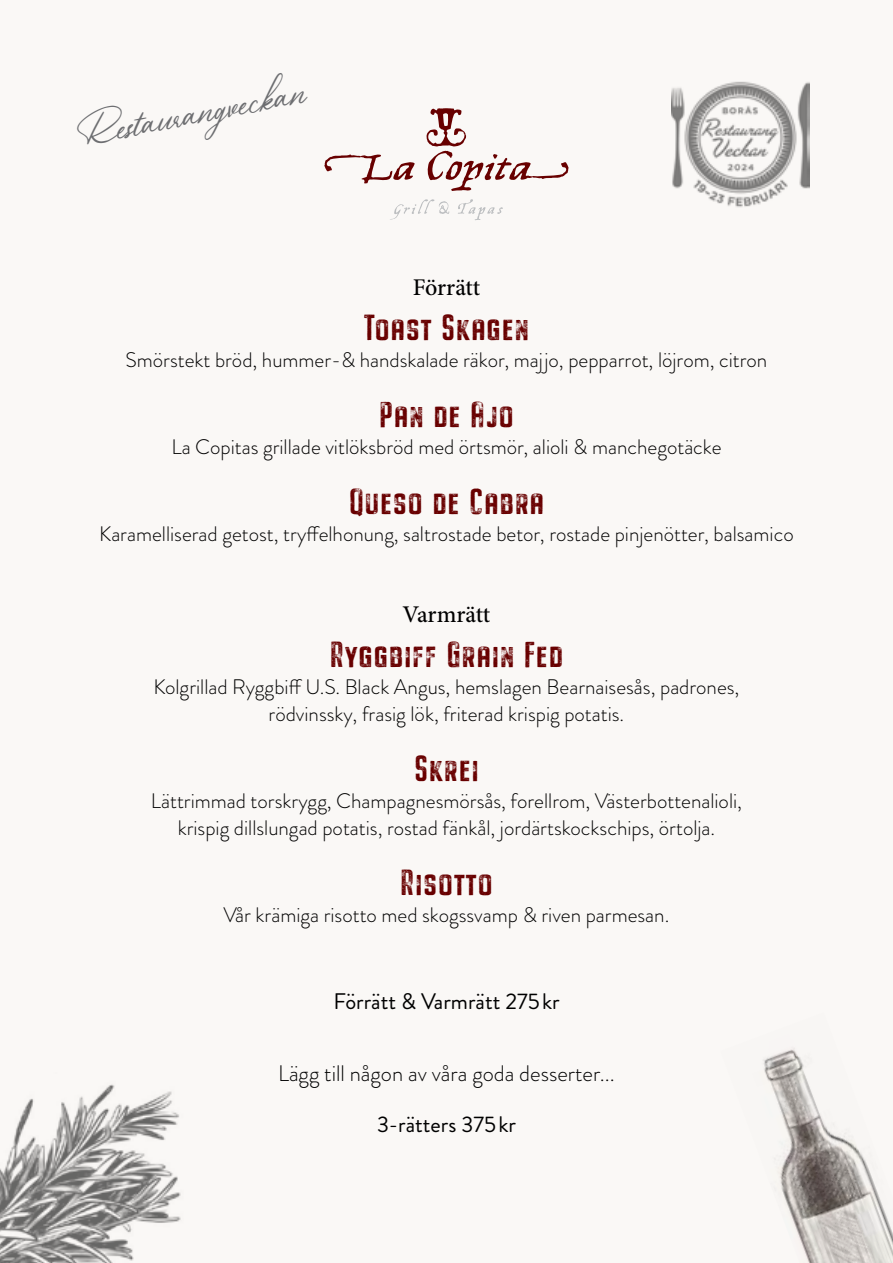
<style>
.page{position:relative;width:893px;height:1263px;background:#fff}
.page>*{position:absolute;margin:0;border:0;box-sizing:border-box;transform-origin:0 0}
.t1{font:42px "Beautiful Heart";color:#6d6e71}
.t2{font:36px "Buckwheat TC Rough";color:#680000}
.t3{font:500 24px "Minion Pro";letter-spacing:-.01em;color:#000}
.t4{font:22.5px "Brandon Grotesque";color:#000}
.t5{font:300 22.5px "Brandon Grotesque";color:#000}
.t6{font:300 21px/27px "Brandon Grotesque";color:#000;text-align:center}
</style>
<div class="page">
<svg style="left:426px;top:108px;width:143px;height:83px"></svg>
<svg style="left:324px;top:154px;width:91px;height:30px"></svg>
<svg style="left:391px;top:199px;width:58px;height:20px"></svg>
<svg style="left:458px;top:199px;width:45px;height:21px"></svg>
<img style="left:0;top:1073px;width:184px;height:190px">
<img style="left:721px;top:1013px;width:172px;height:250px">
<img style="left:671px;top:81px;width:139px;height:127px">
<h1 class="t1" style="left:72px;top:105px;width:234px;rotate:-11deg">Restaurangveckan</h1>
<p class="t3" style="left:413px;top:271px;width:69px">Förrätt</p>
<h2 class="t2" style="left:364px;top:306px;width:167px">Toast Skagen</h2>
<p class="t6" style="left:126px;top:346px;width:643px">Smörstekt bröd, hummer-&amp; handskalade räkor, majjo, pepparrot, löjrom, citron</p>
<h2 class="t2" style="left:379px;top:393px;width:137px">Pan de Ajo</h2>
<p class="t6" style="left:171px;top:433px;width:552px">La Copitas grillade vitlöksbröd med örtsmör, alioli &amp; manchegotäcke</p>
<h2 class="t2" style="left:348px;top:480px;width:198px">Queso de Cabra</h2>
<p class="t6" style="left:99px;top:520px;width:696px">Karamelliserad getost, tryffelhonung, saltrostade betor, rostade pinjenötter, balsamico</p>
<p class="t3" style="left:403px;top:598px;width:89px">Varmrätt</p>
<h2 class="t2" style="left:329px;top:633px;width:236px">Ryggbiff Grain Fed</h2>
<p class="t6" style="left:154px;top:673px;width:587px">Kolgrillad Ryggbiff U.S. Black Angus, hemslagen Bearnaisesås, padrones, rödvinssky, frasig lök, friterad krispig potatis.</p>
<h2 class="t2" style="left:414px;top:747px;width:67px">Skrei</h2>
<p class="t6" style="left:151px;top:787px;width:593px">Lättrimmad torskrygg, Champagnesmörsås, forellrom, Västerbottenalioli, krispig dillslungad potatis, rostad fänkål, jordärtskockschips, örtolja.</p>
<h2 class="t2" style="left:400px;top:861px;width:95px">Risotto</h2>
<p class="t6" style="left:224px;top:901px;width:447px">Vår krämiga risotto med skogssvamp &amp; riven parmesan.</p>
<p class="t4" style="left:333px;top:986px;width:228px">Förrätt &amp; Varmrätt 275 kr</p>
<p class="t5" style="left:278px;top:1058px;width:338px">Lägg till någon av våra goda desserter...</p>
<p class="t4" style="left:377px;top:1109px;width:140px">3-rätters 375 kr</p>
</div>
